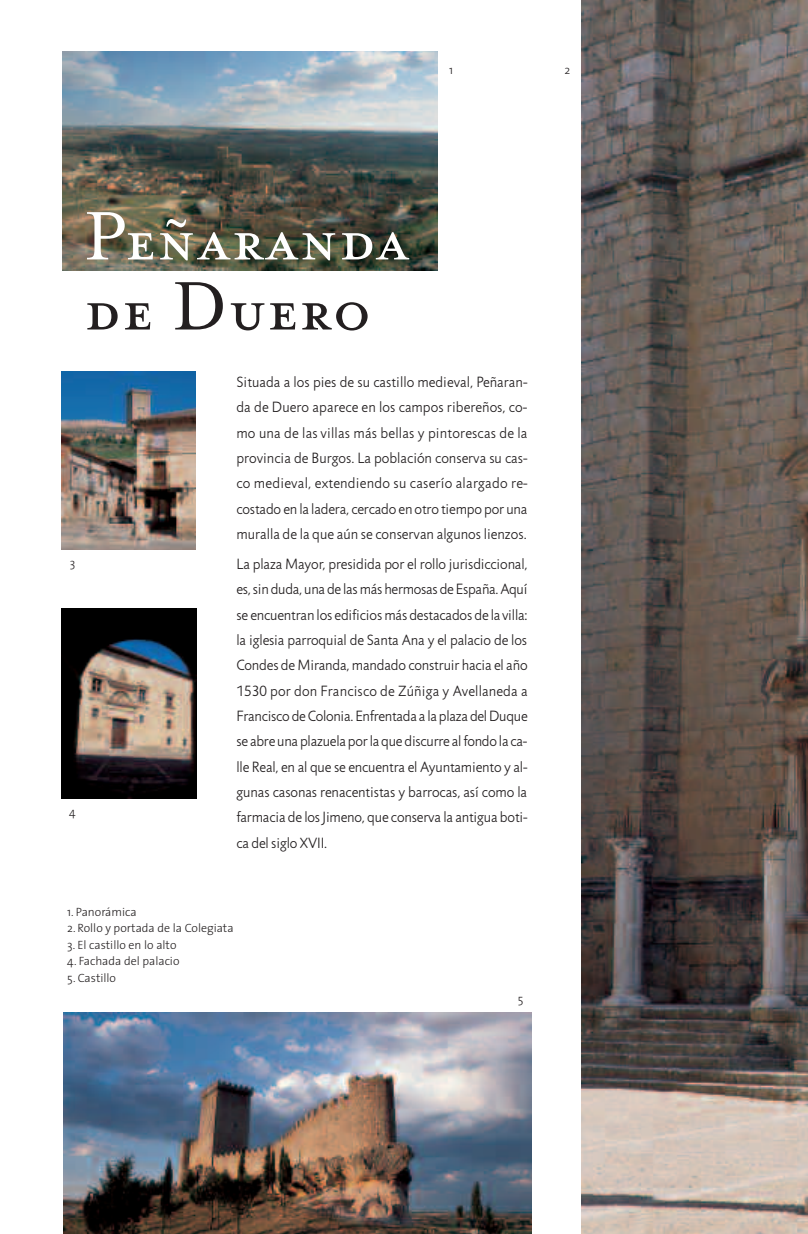
<style>
.page{position:relative;width:808px;height:1234px;background:#fff}
.page>*{position:absolute;margin:0;border:0;box-sizing:border-box;transform-origin:0 0}
.t1{font:78.75px "Mrs Eaves Petite Caps";color:#fff}
.t2{font:78.75px "Mrs Eaves Petite Caps";color:#231f20}
.t3{font:300 15px/25.3px "Jigsaw";letter-spacing:-.01em;color:#231f20;text-align:justify}
.t4{font:300 12px "The Sans";color:#231f20}
</style>
<div class="page">
<img style="left:63px;top:1012px;width:468px;height:221px">
<img style="left:62px;top:372px;width:133px;height:178px">
<img style="left:62px;top:608px;width:134px;height:190px">
<img style="left:62px;top:51px;width:376px;height:220px">
<img style="left:581px;top:0;width:227px;height:1233px">
<p class="t4" style="left:449px;top:65px;width:6px">1</p>
<p class="t4" style="left:564px;top:65px;width:7px">2</p>
<h1 class="t1" style="left:84px;top:186px;width:327px">Peñaranda</h1>
<h1 class="t2" style="left:84px;top:256px;width:289px">de Duero</h1>
<p class="t4" style="left:70px;top:558px;width:7px">3</p>
<p class="t4" style="left:69px;top:807px;width:8px">4</p>
<p class="t3" style="left:236px;top:371px;width:293px">Situada a los pies de su castillo medieval, Peñaran&shy;da de Duero aparece en los campos ribereños, co&shy;mo una de las villas más bellas y pintorescas de la provincia de Burgos. La población conserva su cas&shy;co medieval, extendiendo su caserío alargado re&shy;costado en la ladera, cercado en otro tiempo por una muralla de la que aún se conservan algunos lienzos.</p>
<p class="t3" style="left:236px;top:552px;width:293px">La plaza Mayor, presidida por el rollo jurisdiccional, es, sin duda, una de las más hermosas de España. Aquí se encuentran los edificios más destacados de la villa: la iglesia parroquial de Santa Ana y el palacio de los Condes de Miranda, mandado construir hacia el año 1530 por don Francisco de Zúñiga y Avellaneda a Francisco de Colonia. Enfrentada a la plaza del Duque se abre una plazuela por la que discurre al fondo la ca&shy;lle Real, en al que se encuentra el Ayuntamiento y al&shy;gunas casonas renacentistas y barrocas, así como la farmacia de los Jimeno, que conserva la antigua boti&shy;ca del siglo XVII.</p>
<p class="t4" style="left:67px;top:906px;width:71px">1. Panorámica</p>
<p class="t4" style="left:67px;top:923px;width:168px">2. Rollo y portada de la Colegiata</p>
<p class="t4" style="left:67px;top:939px;width:111px">3. El castillo en lo alto</p>
<p class="t4" style="left:67px;top:956px;width:114px">4. Fachada del palacio</p>
<p class="t4" style="left:67px;top:972px;width:50px">5. Castillo</p>
<p class="t4" style="left:518px;top:994px;width:7px">5</p>
</div>
